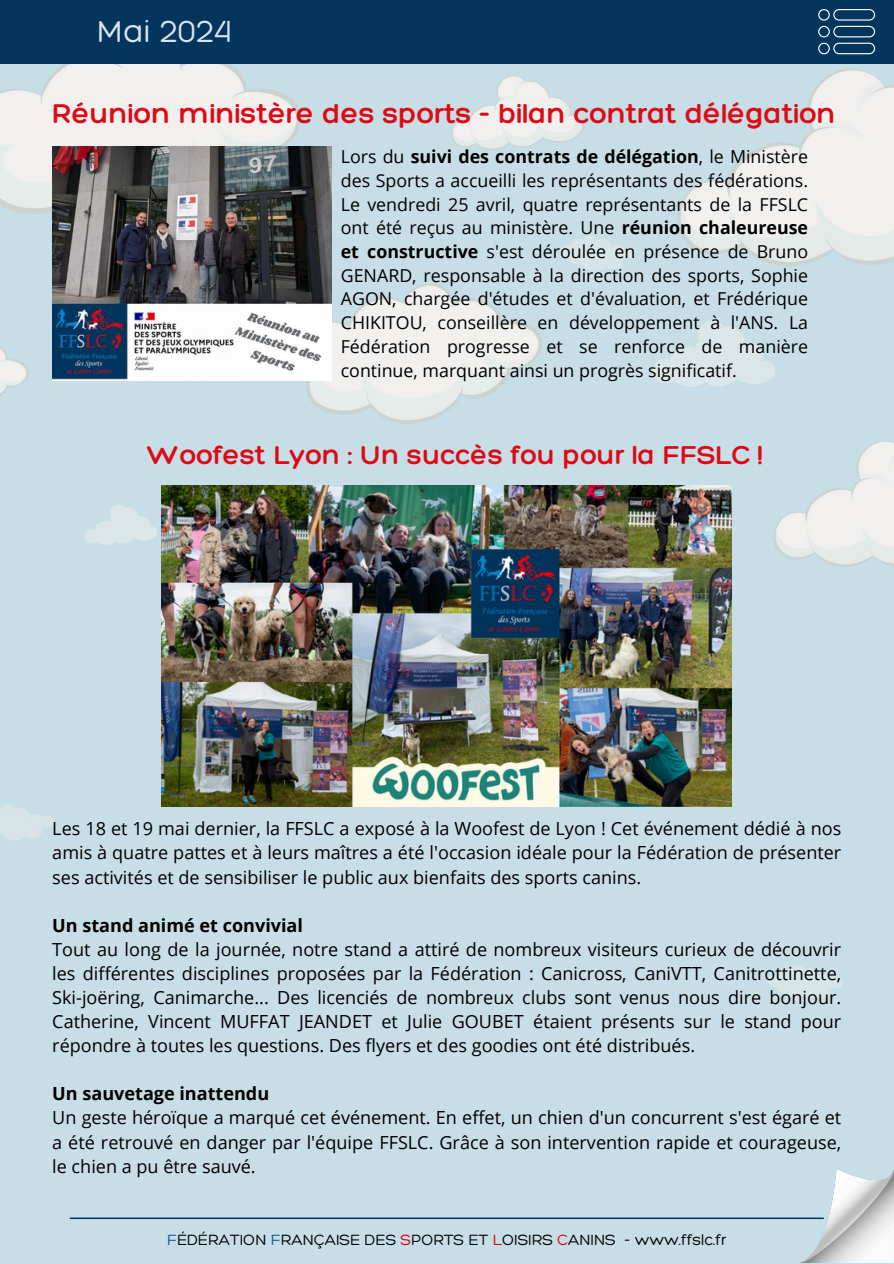
<style>
.page{position:relative;width:894px;height:1264px;background:#fff}
.page>*{position:absolute;margin:0;border:0;box-sizing:border-box;transform-origin:0 0}
.t1{font:300 33px "Hero";color:#d9e5f4}
.t2{font:300 29.55px "Hero";color:#dd0a16}
.t3{font:300 28.05px "Hero";color:#dd0a16}
.t4{font:18px/24px "Open Sans";color:#000}
.t5{font:17.85px/23.7px "Open Sans";color:#000;text-align:justify}
.t6{font:300 16.2px "Hero";color:#000}
.s1{font-weight:700}
.s2{color:#0057a5}
.s3{color:#d30014}
</style>
<div class="page">
<img style="left:0;top:63px;width:893px;height:1200px">
<div style="left:0;top:0;width:893px;height:63px;background:#04355d"></div>
<svg style="left:818px;top:43px;width:56px;height:11px"></svg>
<svg style="left:818px;top:9px;width:56px;height:28px"></svg>
<hr style="left:70px;top:1217px;width:753px;height:1px;background:#00315f">
<img style="left:799px;top:1169px;width:93px;height:93px">
<img style="left:52px;top:147px;width:279px;height:234px">
<img style="left:162px;top:485px;width:569px;height:321px">
<h2 class="t1" style="left:97px;top:11px;width:136px">Mai 2024</h2>
<h3 class="t2" style="left:52px;top:94px;width:785px">Réunion ministère des sports - bilan contrat délégation</h3>
<h2 class="t5" style="left:341px;top:144px;width:468px">Lors du <span class="s1">suivi des contrats de délégation</span>, le Ministère des Sports a accueilli les représentants des fédérations.<br>Le vendredi 25 avril, quatre représentants de la FFSLC ont été reçus au ministère. Une <span class="s1">réunion chaleureuse et constructive</span> s'est déroulée en présence de Bruno GENARD, responsable à la direction des sports, Sophie AGON, chargée d'études et d'évaluation, et Frédérique CHIKITOU, conseillère en développement à l'ANS. La Fédération progresse et se renforce de manière continue, marquant ainsi un progrès significatif.</h2>
<h3 class="t3" style="left:147px;top:437px;width:618px">Woofest Lyon : Un succès fou pour la FFSLC !</h3>
<h3 class="t4" style="left:52px;top:816px;width:790px;text-align:justify">Les 18 et 19 mai dernier, la FFSLC a exposé à la Woofest de Lyon ! Cet événement dédié à nos amis à quatre pattes et à leurs maîtres a été l'occasion idéale pour la Fédération de présenter ses activités et de sensibiliser le public aux bienfaits des sports canins.</h3>
<h3 class="t4" style="left:52px;top:912px;width:790px"><span class="s1">Un stand animé et convivial<br></span>Tout au long de la journée, notre stand a attiré de nombreux visiteurs curieux de découvrir les différentes disciplines proposées par la Fédération : Canicross, CaniVTT, Canitrottinette, Ski-joëring, Canimarche... Des licenciés de nombreux clubs sont venus nous dire bonjour.<br>Catherine, Vincent MUFFAT JEANDET et Julie GOUBET étaient présents sur le stand pour répondre à toutes les questions. Des flyers et des goodies ont été distribués.</h3>
<p class="t4" style="left:52px;top:1081px;width:790px"><span class="s1">Un sauvetage inattendu<br></span>Un geste héroïque a marqué cet événement. En effet, un chien d'un concurrent s'est égaré et a été retrouvé en danger par l'équipe FFSLC. Grâce à son intervention rapide et courageuse, le chien a pu être sauvé.</p>
<h1 class="t6" style="left:167px;top:1229px;width:561px"><span class="s2">F</span>ÉDÉRATION <span class="s2">F</span>RANÇAISE DES <span class="s3">S</span>PORTS ET <span class="s3">L</span>OISIRS <span class="s3">C</span>ANINS - www.ffslc.fr</h1>
</div>
